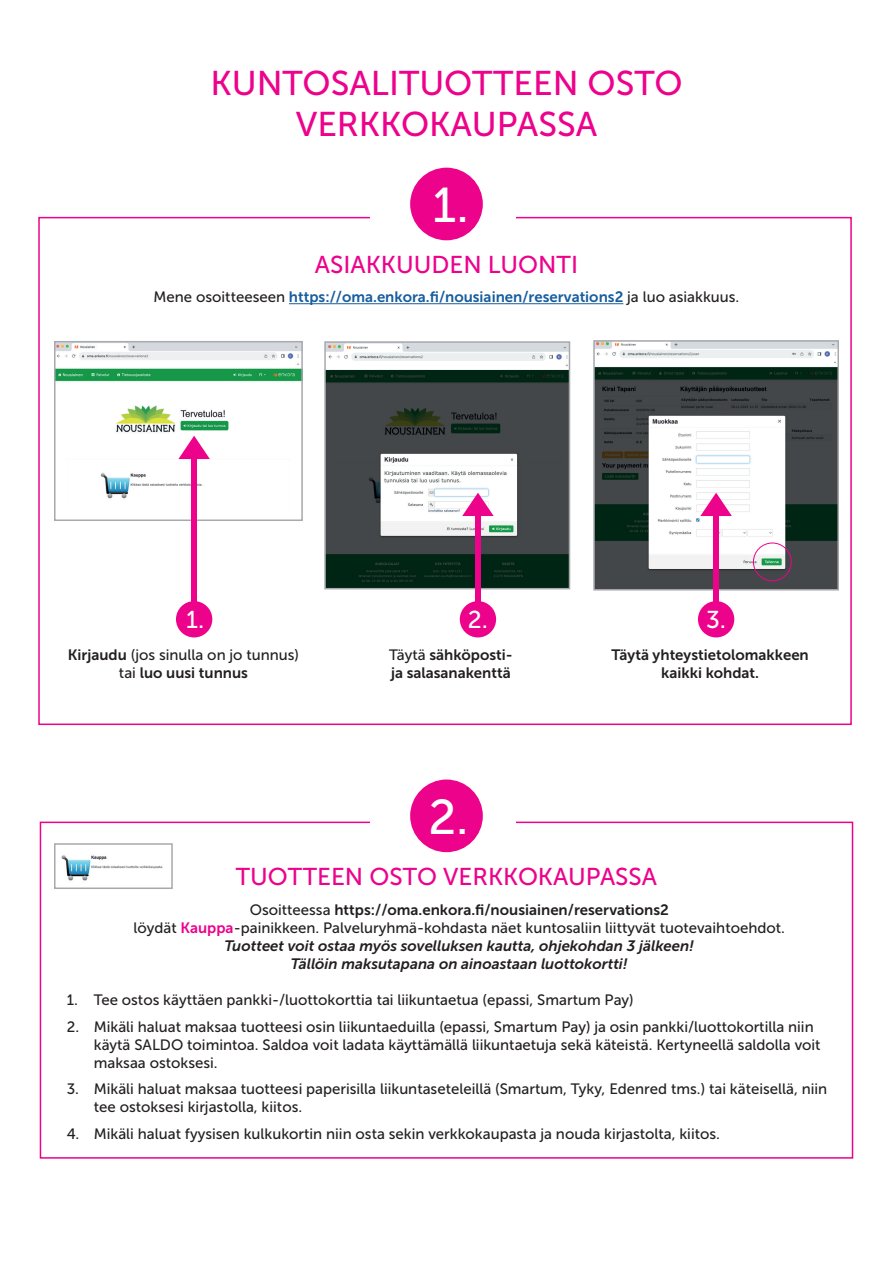
<style>
.page{position:relative;width:893px;height:1263px;background:#fff}
.page>*{position:absolute;margin:0;border:0;box-sizing:border-box;transform-origin:0 0}
.t1{font:48.75px "Museo Sans 500";color:#fff}
.t2{font:34.2px/41.1px "Museo Sans 500";color:#ed028c;text-align:center}
.t3{font:24.3px "Museo Sans 500";color:#ed028c}
.t4{font:24.3px "Museo Sans 500";color:#fff}
.t5{font:15px/18px "Museo Sans 500";color:#231f20}
.t6{font:15px/18px "Museo Sans 700";color:#231f20}
.t7{font:italic 15px/18px "Museo Sans 700";color:#231f20;text-align:center}
.t8{font:15px "Museo Sans 700";color:#175d9e}
.s1{font-family:"Museo Sans 500";color:#231f20}
.s2{font-family:"Museo Sans 700"}
.s3{font-family:"Museo Sans 500"}
.s4{font-family:"Museo Sans 700";color:#ed028c}
</style>
<div class="page">
<hr style="left:289px;top:303px;width:334px;height:1px;background:#175d9e">
<div style="left:410px;top:168px;width:73px;height:72px;background:#ed028c;border-radius:50%"></div>
<img style="left:57px;top:344px;width:243px;height:155px">
<div style="left:54px;top:341px;width:249px;height:180px;border:2px solid #a8a9ad"></div>
<img style="left:327px;top:344px;width:240px;height:242px">
<div style="left:324px;top:341px;width:246px;height:248px;border:2px solid #a8a9ad"></div>
<img style="left:596px;top:343px;width:240px;height:244px">
<div style="left:593px;top:340px;width:246px;height:250px;border:2px solid #a8a9ad"></div>
<div style="left:191px;top:454px;width:6px;height:150px;background:#ed028c"></div>
<div style="left:475px;top:511px;width:6px;height:93px;background:#ed028c"></div>
<div style="left:713px;top:511px;width:6px;height:93px;background:#ed028c"></div>
<svg style="left:178px;top:436px;width:32px;height:23px"></svg>
<svg style="left:462px;top:493px;width:32px;height:23px"></svg>
<svg style="left:700px;top:493px;width:32px;height:23px"></svg>
<div style="left:176px;top:601px;width:36px;height:36px;background:#ed028c;border-radius:50%"></div>
<div style="left:460px;top:601px;width:36px;height:36px;background:#ed028c;border-radius:50%"></div>
<div style="left:698px;top:601px;width:36px;height:36px;background:#ed028c;border-radius:50%"></div>
<div style="left:753px;top:543px;width:39px;height:38px;border:1px solid #ed028c;border-radius:50%"></div>
<div style="left:40px;top:822px;width:813px;height:337px;border:2px solid #ed028c"></div>
<div style="left:370px;top:799px;width:146px;height:40px;background:#fff"></div>
<div style="left:410px;top:779px;width:73px;height:73px;background:#ed028c;border-radius:50%"></div>
<img style="left:61px;top:855px;width:102px;height:26px">
<div style="left:54px;top:843px;width:119px;height:46px;border:2px solid #a8a9ad"></div>
<h2 class="t2" style="left:210px;top:63px;width:474px">KUNTOSALITUOTTEEN OSTO<br>VERKKOKAUPASSA</h2>
<h1 class="t1" style="left:433px;top:179px;width:38px">1.</h1>
<h3 class="t3" style="left:315px;top:251px;width:265px">ASIAKKUUDEN LUONTI</h3>
<p class="t8" style="left:154px;top:289px;width:587px"><span class="s1">Mene osoitteeseen</span> https://oma.enkora.fi/nousiainen/reservations2 <span class="s1">ja luo asiakkuus.</span></p>
<h3 class="t4" style="left:186px;top:607px;width:20px">1.</h3>
<h3 class="t4" style="left:468px;top:607px;width:22px">2.</h3>
<h3 class="t4" style="left:706px;top:607px;width:21px">3.</h3>
<p class="t5" style="left:68px;top:645px;width:233px"><span class="s2">Kirjaudu</span> (jos sinulla on jo tunnus)</p>
<p class="t6" style="left:119px;top:663px;width:131px"><span class="s3">tai</span> luo uusi tunnus</p>
<p class="t6" style="left:389px;top:645px;width:125px"><span class="s3">Täytä</span> sähköposti&shy;ja salasanakenttä</p>
<p class="t6" style="left:611px;top:645px;width:199px;text-align:center">Täytä yhteystietolomakkeen kaikki kohdat.</p>
<h1 class="t1" style="left:428px;top:791px;width:42px">2.</h1>
<h3 class="t3" style="left:236px;top:863px;width:423px">TUOTTEEN OSTO VERKKOKAUPASSA</h3>
<p class="t6" style="left:250px;top:901px;width:421px"><span class="s3">Osoitteessa</span> https://oma.enkora.fi/nousiainen/reservations2</p>
<p class="t5" style="left:134px;top:919px;width:653px">löydät <span class="s4">Kauppa</span>-painikkeen. Palveluryhmä-kohdasta näet kuntosaliin liittyvät tuotevaihtoehdot.</p>
<p class="t7" style="left:224px;top:937px;width:471px">Tuotteet voit ostaa myös sovelluksen kautta, ohjekohdan 3 jälkeen!<br>Tällöin maksutapana on ainoastaan luottokortti!</p>
<p class="t5" style="left:67px;top:991px;width:568px">1. Tee ostos käyttäen pankki-/luottokorttia tai liikuntaetua (epassi, Smartum Pay)</p>
<p class="t5" style="left:94px;top:1017px;width:728px;text-indent:-27px">2. Mikäli haluat maksaa tuotteesi osin liikuntaeduilla (epassi, Smartum Pay) ja osin pankki/luottokortilla niin käytä SALDO toimintoa. Saldoa voit ladata käyttämällä liikuntaetuja sekä käteistä. Kertyneellä saldolla voit maksaa ostoksesi.</p>
<p class="t5" style="left:94px;top:1080px;width:735px;text-indent:-27px">3. Mikäli haluat maksaa tuotteesi paperisilla liikuntaseteleillä (Smartum, Tyky, Edenred tms.) tai käteisellä, niin tee ostoksesi kirjastolla, kiitos.</p>
<p class="t5" style="left:67px;top:1124px;width:655px">4. Mikäli haluat fyysisen kulkukortin niin osta sekin verkkokaupasta ja nouda kirjastolta, kiitos.</p>
</div>
